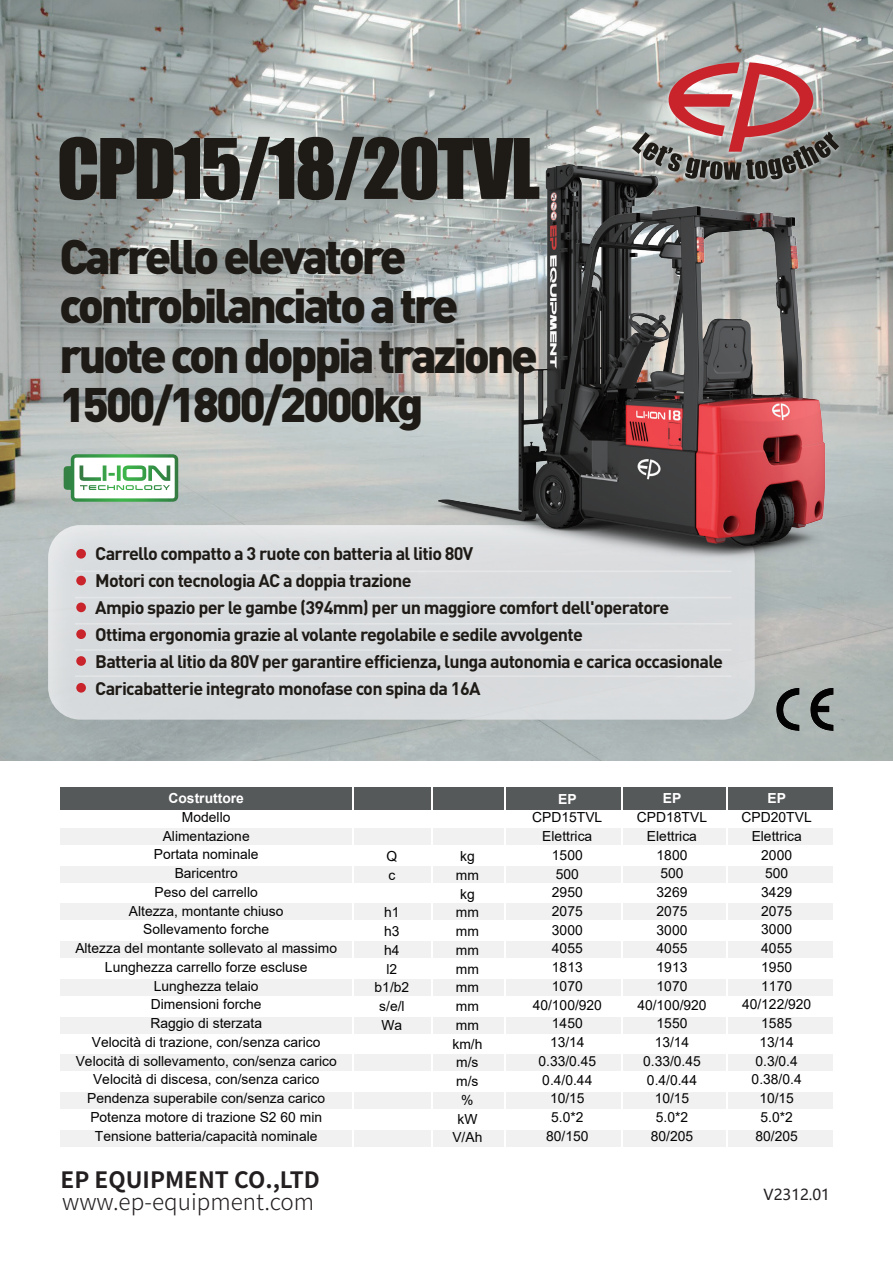
<style>
.page{position:relative;width:893px;height:1263px;background:#fff}
.page>*{position:absolute;margin:0;border:0;box-sizing:border-box;transform-origin:0 0}
.t1{font:77.1px "Impact";letter-spacing:-.03em;color:#1e1a16}
.t2{font:900 47.85px/49.5px "DIN";letter-spacing:-.07em;color:#1e1a16}
.t3{font:300 22.5px "Source Han Sans CN";color:#231f20}
.t4{font:700 22.5px "Source Han Sans CN";color:#231f20}
.t5{font:700 18px/27px "DIN";letter-spacing:-.04em;color:#1e1a16}
.t6{font:15px "Microsoft Ya Hei";color:#231f20}
.t7{font:13.8px/18.8px "Arial";color:#030303;text-align:center}
.t8{font:700 13.8px "Arial";color:#fff}
</style>
<div class="page">
<div style="left:60px;top:787px;width:81px;height:23px;background:#56595a"></div>
<div style="left:140px;top:787px;width:271px;height:23px;background:#56595a"></div>
<div style="left:410px;top:787px;width:423px;height:23px;background:#56595a"></div>
<div style="left:60px;top:828px;width:82px;height:17px;background:#f1f1f1"></div>
<div style="left:141px;top:828px;width:270px;height:17px;background:#f1f1f1"></div>
<div style="left:410px;top:828px;width:423px;height:17px;background:#f1f1f1"></div>
<div style="left:60px;top:866px;width:82px;height:17px;background:#f1f1f1"></div>
<div style="left:141px;top:866px;width:270px;height:17px;background:#f1f1f1"></div>
<div style="left:410px;top:866px;width:423px;height:17px;background:#f1f1f1"></div>
<div style="left:60px;top:903px;width:82px;height:17px;background:#f1f1f1"></div>
<div style="left:141px;top:903px;width:270px;height:17px;background:#f1f1f1"></div>
<div style="left:410px;top:903px;width:423px;height:17px;background:#f1f1f1"></div>
<div style="left:60px;top:941px;width:82px;height:17px;background:#f1f1f1"></div>
<div style="left:141px;top:941px;width:270px;height:17px;background:#f1f1f1"></div>
<div style="left:410px;top:941px;width:423px;height:17px;background:#f1f1f1"></div>
<div style="left:60px;top:979px;width:82px;height:17px;background:#f1f1f1"></div>
<div style="left:141px;top:979px;width:270px;height:17px;background:#f1f1f1"></div>
<div style="left:410px;top:979px;width:423px;height:17px;background:#f1f1f1"></div>
<div style="left:60px;top:1016px;width:82px;height:17px;background:#f1f1f1"></div>
<div style="left:141px;top:1016px;width:270px;height:17px;background:#f1f1f1"></div>
<div style="left:410px;top:1016px;width:423px;height:17px;background:#f1f1f1"></div>
<div style="left:60px;top:1054px;width:82px;height:17px;background:#f1f1f1"></div>
<div style="left:141px;top:1054px;width:270px;height:17px;background:#f1f1f1"></div>
<div style="left:410px;top:1054px;width:423px;height:17px;background:#f1f1f1"></div>
<div style="left:60px;top:1092px;width:82px;height:17px;background:#f1f1f1"></div>
<div style="left:141px;top:1092px;width:270px;height:17px;background:#f1f1f1"></div>
<div style="left:410px;top:1092px;width:423px;height:17px;background:#f1f1f1"></div>
<div style="left:60px;top:1130px;width:82px;height:17px;background:#f1f1f1"></div>
<div style="left:141px;top:1130px;width:270px;height:17px;background:#f1f1f1"></div>
<div style="left:410px;top:1130px;width:423px;height:17px;background:#f1f1f1"></div>
<img style="left:0;top:0;width:893px;height:761px">
<img style="left:818px;top:682px;width:20px;height:53px">
<svg style="left:64px;top:454px;width:114px;height:28px"></svg>
<img style="left:577px;top:10px;width:316px;height:225px">
<svg style="left:632px;top:62px;width:207px;height:88px;background:#b38b8b"></svg>
<img style="left:3px;top:482px;width:815px;height:279px">
<hr style="left:75px;top:597px;width:656px;height:1px;background:#fff">
<hr style="left:75px;top:570px;width:656px;height:2px;background:#fff">
<hr style="left:75px;top:623px;width:656px;height:2px;background:#fff">
<hr style="left:75px;top:649px;width:656px;height:2px;background:#fff">
<hr style="left:75px;top:675px;width:656px;height:2px;background:#fff">
<div style="left:76px;top:549px;width:10px;height:10px;background:#c9242b;border-radius:50%"></div>
<div style="left:76px;top:576px;width:10px;height:9px;background:#c9242b;border-radius:50%"></div>
<div style="left:76px;top:602px;width:10px;height:10px;background:#c9242b;border-radius:50%"></div>
<div style="left:76px;top:629px;width:10px;height:10px;background:#c9242b;border-radius:50%"></div>
<div style="left:76px;top:656px;width:10px;height:10px;background:#c9242b;border-radius:50%"></div>
<div style="left:76px;top:683px;width:10px;height:10px;background:#c9242b;border-radius:50%"></div>
<img style="left:416px;top:150px;width:435px;height:424px">
<hr style="left:352px;top:777px;width:2px;height:378px;background:#fff">
<hr style="left:431px;top:775px;width:2px;height:379px;background:#fff">
<hr style="left:504px;top:775px;width:2px;height:380px;background:#fff">
<hr style="left:621px;top:775px;width:2px;height:380px;background:#fff">
<hr style="left:726px;top:775px;width:2px;height:380px;background:#fff">
<h1 class="t1" style="left:57px;top:109px;width:485px">CPD15/18/20TVL</h1>
<h2 class="t2" style="left:59px;top:229px;width:480px">Carrello elevatore controbilanciato a tre ruote con doppia trazione<br>1500/1800/2000kg</h2>
<p class="t5" style="left:95px;top:539px;width:629px">Carrello compatto a 3 ruote con batteria al litio 80V<br>Motori con tecnologia AC a doppia trazione<br>Ampio spazio per le gambe (394mm) per un maggiore comfort dell'operatore Ottima ergonomia grazie al volante regolabile e sedile avvolgente<br>Batteria al litio da 80V per garantire efficienza, lunga autonomia e carica occasionale Caricabatterie integrato monofase con spina da 16A</p>
<p class="t8" style="left:169px;top:788px;width:77px">Costruttore</p>
<p class="t7" style="left:75px;top:807px;width:263px">Modello<br>Alimentazione<br>Portata nominale<br>Baricentro<br>Peso del carrello<br>Altezza, montante chiuso<br>Sollevamento forche<br>Altezza del montante sollevato al massimo<br>Lunghezza carrello forze escluse<br>Lunghezza telaio<br>Dimensioni forche<br>Raggio di sterzata<br>Velocità di trazione, con/senza carico<br>Velocità di sollevamento, con/senza carico<br>Velocità di discesa, con/senza carico<br>Pendenza superabile con/senza carico<br>Potenza motore di trazione S2 60 min<br>Tensione batteria/capacità nominale</p>
<h3 class="t4" style="left:61px;top:1168px;width:261px">EP EQUIPMENT CO.,LTD</h3>
<h3 class="t3" style="left:62px;top:1189px;width:254px">www.ep-equipment.com</h3>
<p class="t7" style="left:387px;top:847px;width:12px;text-align:left">Q c</p>
<p class="t7" style="left:375px;top:903px;width:36px">h1<br>h3<br>h4<br>l2 b1/b2 s/e/l<br>Wa</p>
<p class="t7" style="left:452px;top:847px;width:32px">kg mm kg mm mm mm mm mm mm mm km/h m/s m/s % kW<br>V/Ah</p>
<p class="t8" style="left:558px;top:789px;width:20px">EP</p>
<p class="t7" style="left:532px;top:808px;width:72px">CPD15TVL<br>Elettrica<br>1500<br>500<br>2950<br>2075<br>3000<br>4055<br>1813<br>1070<br>40/100/920<br>1450<br>13/14<br>0.33/0.45<br>0.4/0.44<br>10/15<br>5.0*2<br>80/150</p>
<p class="t8" style="left:663px;top:789px;width:20px">EP</p>
<p class="t7" style="left:637px;top:808px;width:72px">CPD18TVL<br>Elettrica<br>1800<br>500<br>3269<br>2075<br>3000<br>4055<br>1913<br>1070<br>40/100/920<br>1550<br>13/14<br>0.33/0.45<br>0.4/0.44<br>10/15<br>5.0*2<br>80/205</p>
<p class="t8" style="left:767px;top:789px;width:20px">EP</p>
<p class="t7" style="left:742px;top:808px;width:72px">CPD20TVL<br>Elettrica<br>2000<br>500<br>3429<br>2075<br>3000<br>4055<br>1950<br>1170<br>40/122/920<br>1585<br>13/14<br>0.3/0.4<br>0.38/0.4<br>10/15<br>5.0*2<br>80/205</p>
<p class="t6" style="left:764px;top:1184px;width:68px">V2312.01</p>
</div>
